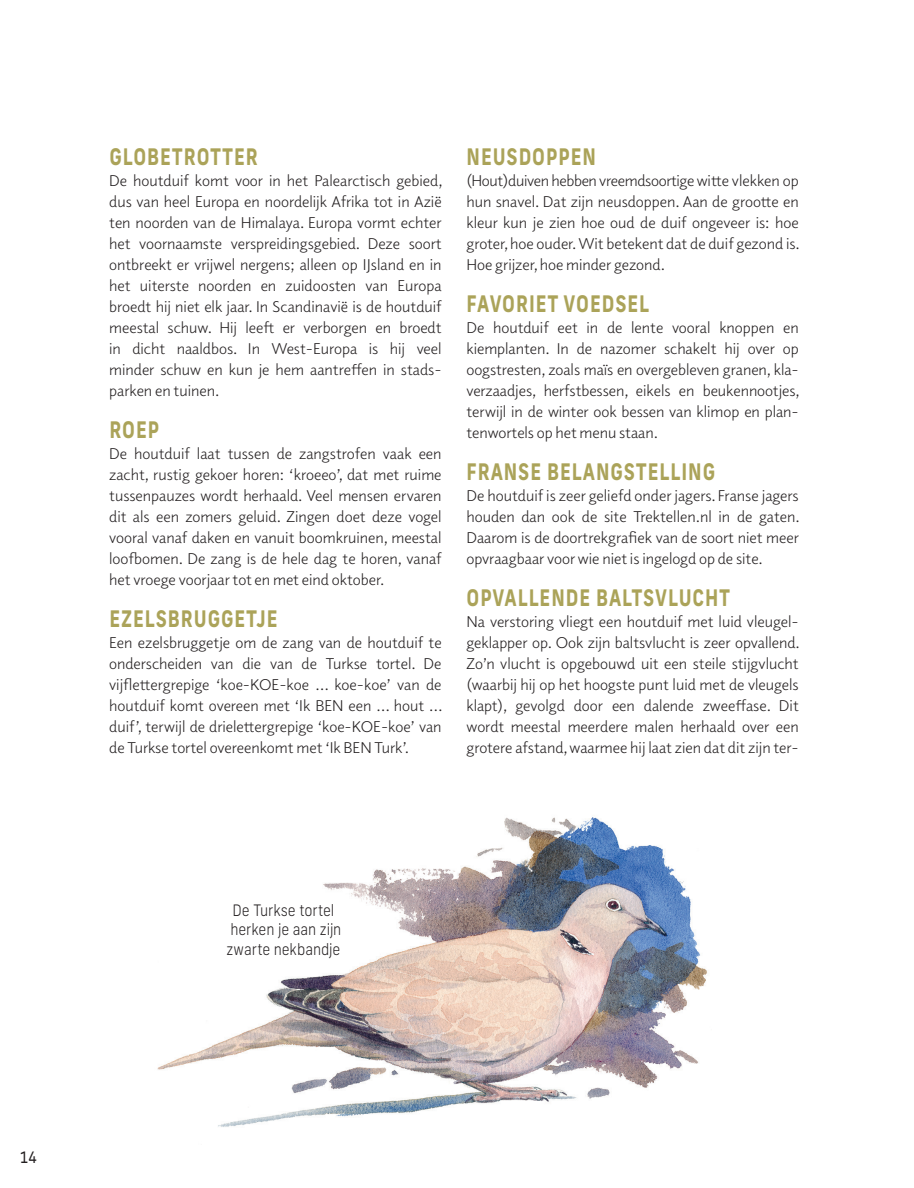
<style>
.page{position:relative;width:914px;height:1188px;background:#fff}
.page>*{position:absolute;margin:0;border:0;box-sizing:border-box;transform-origin:0 0}
.t1{font:700 22.75px "Frank New";letter-spacing:.05em;color:#aba359;scale:.8 1}
.t2{font:15.75px/21px "Elido";color:#231f20;text-align:justify}
.t3{font:300 15.75px/19.2px "Frank New";letter-spacing:-.005em;color:#231f20;text-align:center;scale:.9 1}
.t4{font:15.75px "Frank New";color:#231f20;scale:.9 1}
</style>
<div class="page">
<img style="left:157px;top:817px;width:550px;height:310px">
<h1 class="t1" style="left:109px;top:142px;width:187px">GLOBETROTTER</h1>
<p class="t2" style="left:109px;top:169px;width:335px">De houtduif komt voor in het Palearctisch gebied, dus van heel Europa en noordelijk Afrika tot in Azië ten noorden van de Himalaya. Europa vormt echter het voornaamste verspreidingsgebied. Deze soort ontbreekt er vrijwel nergens; alleen op IJsland en in het uiterste noorden en zuidoosten van Europa broedt hij niet elk jaar. In Scandinavië is de houtduif meestal schuw. Hij leeft er verborgen en broedt in dicht naaldbos. In West-Europa is hij veel minder schuw en kun je hem aantreffen in stads&shy;parken en tuinen.</p>
<h1 class="t1" style="left:109px;top:415px;width:64px">ROEP</h1>
<p class="t2" style="left:109px;top:442px;width:334px">De houtduif laat tussen de zangstrofen vaak een zacht, rustig gekoer horen: ‘kroeeo’, dat met ruime tussenpauzes wordt herhaald. Veel mensen ervaren dit als een zomers geluid. Zingen doet deze vogel vooral vanaf daken en vanuit boomkruinen, meestal loofbomen. De zang is de hele dag te horen, vanaf het vroege voorjaar tot en met eind oktober.</p>
<h1 class="t1" style="left:109px;top:604px;width:212px">EZELSBRUGGETJE</h1>
<p class="t2" style="left:109px;top:631px;width:335px">Een ezelsbruggetje om de zang van de houtduif te onderscheiden van die van de Turkse tortel. De vijflettergrepige ‘koe-KOE-koe … koe-koe’ van de houtduif komt overeen met ‘Ik BEN een … hout … duif’, terwijl de drielettergrepige ‘koe-KOE-koe’ van de Turkse tortel overeenkomt met ‘Ik BEN Turk’.</p>
<h1 class="t1" style="left:467px;top:142px;width:163px">NEUSDOPPEN</h1>
<p class="t2" style="left:466px;top:169px;width:335px">(Hout)duiven hebben vreemdsoortige witte vlekken op hun snavel. Dat zijn neusdoppen. Aan de grootte en kleur kun je zien hoe oud de duif ongeveer is: hoe groter, hoe ouder. Wit betekent dat de duif gezond is.<br>Hoe grijzer, hoe minder gezond.</p>
<h1 class="t1" style="left:467px;top:289px;width:230px">FAVORIET VOEDSEL</h1>
<p class="t2" style="left:466px;top:316px;width:335px">De houtduif eet in de lente vooral knoppen en kiemplanten. In de nazomer schakelt hij over op oogstresten, zoals maïs en overgebleven granen, kla&shy;verzaadjes, herfstbessen, eikels en beukennootjes, terwijl in de winter ook bessen van klimop en plan&shy;tenwortels op het menu staan.</p>
<h1 class="t1" style="left:467px;top:457px;width:312px">FRANSE BELANGSTELLING</h1>
<p class="t2" style="left:466px;top:484px;width:335px">De houtduif is zeer geliefd onder jagers. Franse jagers houden dan ook de site Trektellen.nl in de gaten.<br>Daarom is de doortrekgrafiek van de soort niet meer opvraagbaar voor wie niet is ingelogd op de site.</p>
<h1 class="t1" style="left:467px;top:583px;width:331px">OPVALLENDE BALTSVLUCHT</h1>
<p class="t2" style="left:466px;top:610px;width:335px">Na verstoring vliegt een houtduif met luid vleugel&shy;geklapper op. Ook zijn baltsvlucht is zeer opvallend.<br>Zo’n vlucht is opgebouwd uit een steile stijgvlucht (waarbij hij op het hoogste punt luid met de vleugels klapt), gevolgd door een dalende zweeffase. Dit wordt meestal meerdere malen herhaald over een grotere afstand, waarmee hij laat zien dat dit zijn ter-</p>
<p class="t3" style="left:226px;top:900px;width:129px">De Turkse tortel herken je aan zijn zwarte nekbandje</p>
<p class="t4" style="left:20px;top:1147px;width:21px">14</p>
</div>
